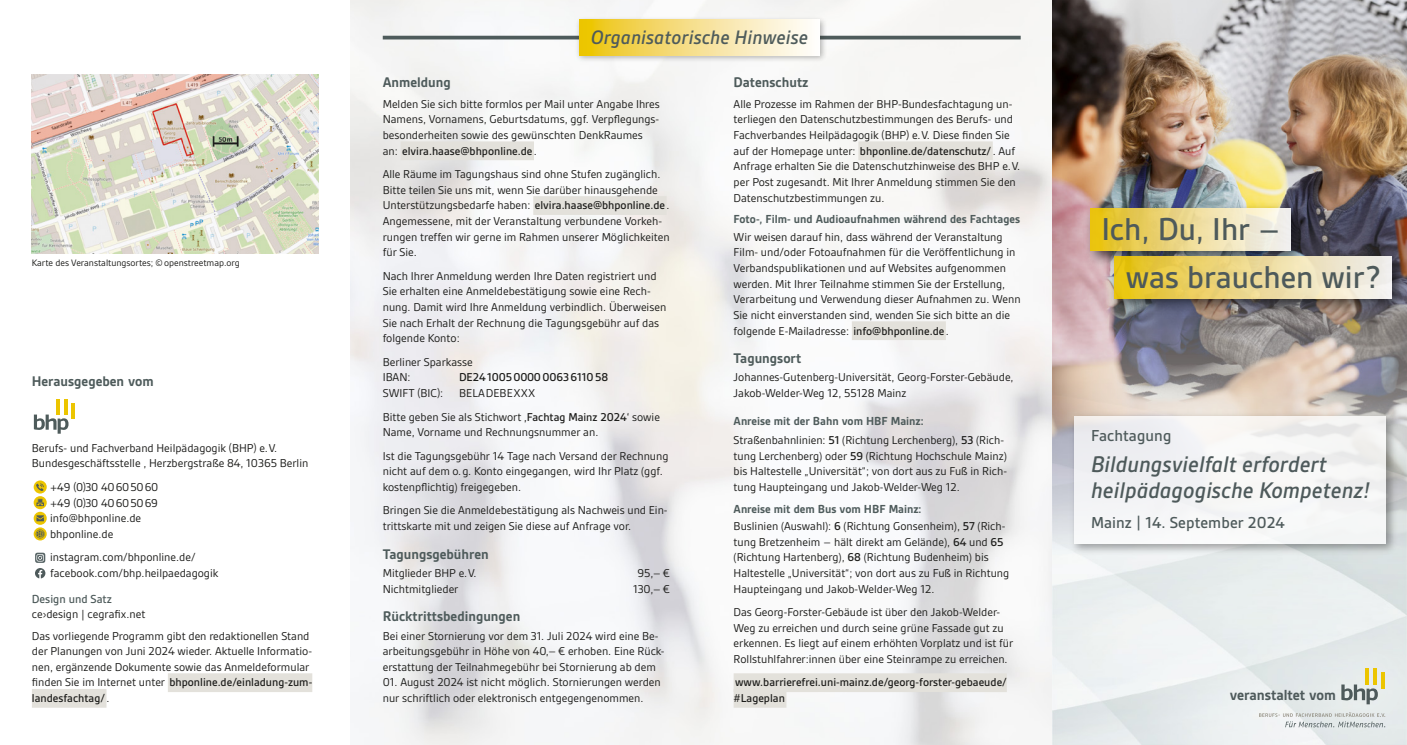
<style>
.page{position:relative;width:1407px;height:745px;background:#fff}
.page>*{position:absolute;margin:0;border:0;box-sizing:border-box;transform-origin:0 0}
.t1{font:500 34px/47.9px "Gesta";color:#4e5a5b}
.t2{font:italic 500 24.25px/25.6px "Gesta";color:#4e5a5b}
.t3{font:italic 500 20.88px "Gesta";letter-spacing:.005em;color:#4e5b5b}
.t4{font:500 17px "Gesta";letter-spacing:.005em;color:#4e5a5b}
.t5{font:700 15.75px "Gesta";letter-spacing:-.005em;color:#4e5a5b}
.t6{font:700 15px "Gesta";color:#4e5b5b}
.t7{font:700 12.5px "Gesta";color:#4e5b5b}
.t8{font:500 12.5px "Gesta";color:#4e5b5b}
.t9{font:12.25px/15.6px "Gesta";color:#1d1d1b}
.t10{font:500 12.25px/15.6px "Gesta";color:#1d1d1b}
.t11{font:10px "Gesta";color:#1d1d1b}
.s1{font-weight:500}
</style>
<div class="page">
<img style="left:351px;top:0;width:1056px;height:744px">
<div style="left:401px;top:141px;width:133px;height:19px;background:#e3e1db"></div>
<div style="left:533px;top:196px;width:133px;height:19px;background:#e3e1db"></div>
<div style="left:858px;top:141px;width:135px;height:19px;background:#e3e1db"></div>
<div style="left:852px;top:321px;width:94px;height:19px;background:#e3e1db"></div>
<div style="left:733px;top:673px;width:274px;height:18px;background:#e3e1db"></div>
<div style="left:733px;top:688px;width:53px;height:19px;background:#e3e1db"></div>
<img style="left:1281px;top:607px;width:126px;height:137px">
<svg style="left:1341px;top:684px;width:37px;height:19px"></svg>
<svg style="left:1364px;top:667px;width:4px;height:17px"></svg>
<hr style="left:1373px;top:667px;width:3px;height:17px;background:#ecc500">
<hr style="left:1381px;top:672px;width:4px;height:16px;background:#ecc500">
<img style="left:1080px;top:198px;width:231px;height:73px">
<svg style="left:1090px;top:209px;width:200px;height:41px"></svg>
<img style="left:1103px;top:246px;width:304px;height:73px">
<svg style="left:1114px;top:256px;width:277px;height:42px"></svg>
<img style="left:1066px;top:408px;width:334px;height:149px">
<div style="left:1074px;top:415px;width:311px;height:128px;background:#f4f5f5"></div>
<svg style="left:1259px;top:711px;width:126px;height:15px"></svg>
<div style="left:168px;top:673px;width:144px;height:18px;background:#e3e1db"></div>
<div style="left:32px;top:688px;width:74px;height:19px;background:#e3e1db"></div>
<svg style="left:34px;top:480px;width:13px;height:13px"></svg>
<svg style="left:36px;top:483px;width:8px;height:8px"></svg>
<svg style="left:34px;top:496px;width:13px;height:13px"></svg>
<svg style="left:36px;top:498px;width:8px;height:8px"></svg>
<svg style="left:34px;top:511px;width:13px;height:13px"></svg>
<svg style="left:36px;top:515px;width:8px;height:6px"></svg>
<svg style="left:34px;top:527px;width:13px;height:13px"></svg>
<svg style="left:36px;top:529px;width:9px;height:9px"></svg>
<svg style="left:35px;top:552px;width:10px;height:26px"></svg>
<svg style="left:34px;top:414px;width:35px;height:19px"></svg>
<hr style="left:56px;top:398px;width:3px;height:16px;background:#ecc500">
<hr style="left:64px;top:398px;width:3px;height:16px;background:#ecc500">
<hr style="left:72px;top:402px;width:3px;height:16px;background:#ecc500">
<hr style="left:383px;top:36px;width:637px;height:3px;background:#4e5b5b">
<div style="left:575px;top:15px;width:252px;height:48px;background:#1d1d1b;opacity:.33"></div>
<svg style="left:579px;top:20px;width:240px;height:35px"></svg>
<img style="left:32px;top:75px;width:287px;height:179px">
<p class="t11" style="left:32px;top:256px;width:209px">Karte des Veranstaltungsortes; ©openstreetmap.org</p>
<p class="t6" style="left:32px;top:373px;width:123px">Herausgegeben vom</p>
<p class="t9" style="left:32px;top:439px;width:278px">Berufs- und Fachverband Heilpädagogik (BHP) e.V.<br>Bundesgeschäftsstelle , Herzbergstraße 84, 10365 Berlin</p>
<p class="t9" style="left:50px;top:478px;width:110px">+49 (0)30 40 60 50 60 +49 (0)30 40 60 50 69 info@bhponline.de bhponline.de</p>
<p class="t9" style="left:50px;top:549px;width:170px">instagram.com/bhponline.de/ facebook.com/bhp.heilpaedagogik</p>
<p class="t8" style="left:32px;top:591px;width:82px">Design und Satz</p>
<p class="t9" style="left:32px;top:603px;width:279px;line-height:21.2px">ce›design | cegrafix.net<br>Das vorliegende Programm gibt den redaktionellen Stand</p>
<p class="t9" style="left:32px;top:643px;width:282px">der Planungen von Juni 2024 wieder. Aktuelle Informatio&shy;nen, ergänzende Dokumente sowie das Anmeldeformular finden Sie im Internet unter <span class="s1">bhponline.de/einladung-zum&shy;landesfachtag/</span>.</p>
<h3 class="t3" style="left:591px;top:25px;width:219px">Organisatorische Hinweise</h3>
<p class="t6" style="left:383px;top:74px;width:70px">Anmeldung</p>
<p class="t9" style="left:383px;top:96px;width:279px">Melden Sie sich bitte formlos per Mail unter Angabe Ihres Namens, Vornamens, Geburtsdatums, ggf. Verpflegungs&shy;besonderheiten sowie des gewünschten DenkRaumes an: <span class="s1">elvira.haase@bhponline.de</span> .</p>
<p class="t9" style="left:383px;top:166px;width:289px">Alle Räume im Tagungshaus sind ohne Stufen zugänglich.<br>Bitte teilen Sie uns mit, wenn Sie darüber hinausgehende Unterstützungsbedarfe haben: <span class="s1">elvira.haase@bhponline.de</span> .<br>Angemessene, mit der Veranstaltung verbundene Vorkeh&shy;rungen treffen wir gerne im Rahmen unserer Möglichkeiten für Sie.</p>
<p class="t9" style="left:383px;top:268px;width:285px">Nach Ihrer Anmeldung werden Ihre Daten registriert und Sie erhalten eine Anmeldebestätigung sowie eine Rech&shy;nung. Damit wird Ihre Anmeldung verbindlich. Überweisen Sie nach Erhalt der Rechnung die Tagungsgebühr auf das folgende Konto:</p>
<p class="t9" style="left:383px;top:353px;width:92px">Berliner Sparkasse<br>IBAN:</p>
<p class="t10" style="left:459px;top:369px;width:151px">DE24100500000063611058</p>
<p class="t9" style="left:383px;top:385px;width:62px">SWIFT (BIC):</p>
<p class="t9" style="left:383px;top:381px;width:279px;line-height:23.4px;text-indent:76px">BELADEBEXXX<br>Bitte geben Sie als Stichwort <span class="s1">‚Fachtag Mainz 2024‘</span> sowie</p>
<p class="t9" style="left:383px;top:420px;width:287px;line-height:23.4px">Name, Vorname und Rechnungsnummer an.<br>Ist die Tagungsgebühr 14 Tage nach Versand der Rechnung</p>
<p class="t9" style="left:383px;top:463px;width:281px">nicht auf dem o. g. Konto eingegangen, wird Ihr Platz (ggf. kostenpflichtig) freigegeben.</p>
<p class="t9" style="left:383px;top:502px;width:286px">Bringen Sie die Anmeldebestätigung als Nachweis und Ein&shy;trittskarte mit und zeigen Sie diese auf Anfrage vor.</p>
<p class="t6" style="left:383px;top:545px;width:107px">Tagungsgebühren</p>
<p class="t9" style="left:383px;top:564px;width:95px">Mitglieder BHP e.V.</p>
<p class="t9" style="left:637px;top:564px;width:34px">95,–€</p>
<p class="t9" style="left:383px;top:580px;width:77px">Nichtmitglieder</p>
<p class="t9" style="left:633px;top:580px;width:38px">130,–€</p>
<p class="t6" style="left:383px;top:607px;width:139px">Rücktrittsbedingungen</p>
<p class="t9" style="left:383px;top:627px;width:283px">Bei einer Stornierung vor dem 31. Juli 2024 wird eine Be&shy;arbeitungsgebühr in Höhe von 40,–€ erhoben. Eine Rück&shy;erstattung der Teilnahmegebühr bei Stornierung ab dem</p>
<p class="t9" style="left:383px;top:674px;width:280px">01. August 2024 ist nicht möglich. Stornierungen werden nur schriftlich oder elektronisch entgegengenommen.</p>
<p class="t6" style="left:733px;top:74px;width:76px">Datenschutz</p>
<p class="t9" style="left:733px;top:96px;width:288px">Alle Prozesse im Rahmen der BHP-Bundesfachtagung un&shy;terliegen den Datenschutzbestimmungen des Berufs- und Fachverbandes Heilpädagogik (BHP) e.V. Diese finden Sie auf der Homepage unter: <span class="s1">bhponline.de/datenschutz/</span>. Auf Anfrage erhalten Sie die Datenschutzhinweise des BHP e.V. per Post zugesandt. Mit Ihrer Anmeldung stimmen Sie den Datenschutzbestimmungen zu.</p>
<p class="t7" style="left:733px;top:212px;width:288px">Foto-, Film- und Audioaufnahmen während des Fachtages</p>
<p class="t9" style="left:733px;top:228px;width:289px">Wir weisen darauf hin, dass während der Veranstaltung Film- und/oder Fotoaufnahmen für die Veröffentlichung in Verbandspublikationen und auf Websites aufgenommen werden. Mit Ihrer Teilnahme stimmen Sie der Erstellung, Verarbeitung und Verwendung dieser Aufnahmen zu. Wenn Sie nicht einverstanden sind, wenden Sie sich bitte an die folgende E-Mailadresse: <span class="s1">info@bhponline.de</span> .</p>
<p class="t6" style="left:733px;top:349px;width:69px">Tagungsort</p>
<p class="t9" style="left:733px;top:369px;width:282px">Johannes-Gutenberg-Universität, Georg-Forster-Gebäude,<br>Jakob-Welder-Weg 12, 55128 Mainz</p>
<p class="t7" style="left:733px;top:413px;width:192px">Anreise mit der Bahn vom HBF Mainz:</p>
<p class="t9" style="left:733px;top:432px;width:275px">Straßenbahnlinien: <span class="s1">51</span> (Richtung Lerchenberg), <span class="s1">53</span> (Rich&shy;tung Lerchenberg) oder <span class="s1">59</span> (Richtung Hochschule Mainz) bis Haltestelle „Universität“; von dort aus zu Fuß in Rich&shy;tung Haupteingang und Jakob-Welder-Weg 12.</p>
<p class="t7" style="left:733px;top:501px;width:189px">Anreise mit dem Bus vom HBF Mainz:</p>
<p class="t9" style="left:733px;top:518px;width:277px">Buslinien (Auswahl): <span class="s1">6</span> (Richtung Gonsenheim), <span class="s1">57</span> (Rich&shy;tung Bretzenheim – hält direkt am Gelände), <span class="s1">64</span> und <span class="s1">65 </span>(Richtung Hartenberg), <span class="s1">68</span> (Richtung Budenheim) bis Haltestelle „Universität“; von dort aus zu Fuß in Richtung Haupteingang und Jakob-Welder-Weg 12.</p>
<p class="t9" style="left:733px;top:603px;width:281px">Das Georg-Forster-Gebäude ist über den Jakob-Welder-Weg zu erreichen und durch seine grüne Fassade gut zu erkennen. Es liegt auf einem erhöhten Vorplatz und ist für Rollstuhlfahrer:innen über eine Steinrampe zu erreichen.</p>
<p class="t10" style="left:733px;top:674px;width:275px">www.barrierefrei.uni-mainz.de/georg-forster-gebaeude/ #Lageplan</p>
<p class="t5" style="left:1230px;top:685px;width:108px">veranstaltet vom</p>
<h1 class="t1" style="left:1126px;top:205px;width:256px;text-indent:-24px">Ich, Du, Ihr –<br>was brauchen wir?</h1>
<h3 class="t4" style="left:1091px;top:425px;width:82px">Fachtagung</h3>
<h2 class="t2" style="left:1091px;top:451px;width:280px">Bildungsvielfalt erfordert heilpädagogische Kompetenz!</h2>
<h3 class="t4" style="left:1091px;top:513px;width:195px">Mainz | 14. September 2024</h3>
</div>
